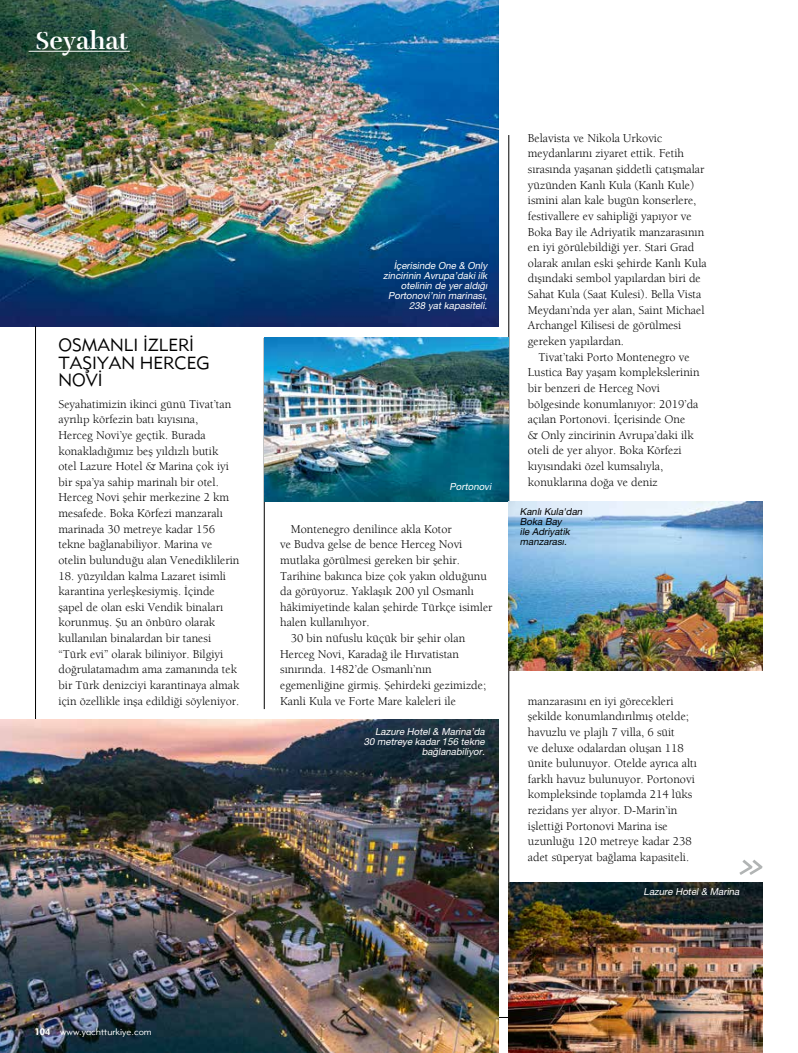
<style>
.page{position:relative;width:798px;height:1053px;background:#fff}
.page>*{position:absolute;margin:0;border:0;box-sizing:border-box;transform-origin:0 0}
.t1{font:25px "Rufina Stencil Alt 01 Bold";letter-spacing:.01em;color:#fff}
.t2{font:17.5px/17.5px "Metro Lite LT Two";color:#000}
.t3{font:12.25px/15.6px "Berkeleym";color:#000}
.t4{font:italic 9.75px/10px "Helvetica Neue LT Pro";color:#fff;text-align:right}
.t5{font:italic 9.75px/10px "Helvetica Neue LT Pro";color:#000}
.t6{font:9.38px "Metro Lite LT Two";color:#fff}
.s1{font-family:"Metro Black LT Two"}
</style>
<div class="page">
<hr style="left:508px;top:135px;width:1px;height:830px;background:#000">
<img style="left:0;top:0;width:498px;height:326px">
<hr style="left:35px;top:326px;width:1px;height:691px;background:#000">
<hr style="left:29px;top:1017px;width:733px;height:1px;background:#000">
<hr style="left:264px;top:338px;width:1px;height:371px;background:#000">
<hr style="left:29px;top:51px;width:101px;height:1px;background:#fff">
<img style="left:0;top:720px;width:498px;height:332px">
<img style="left:264px;top:338px;width:244px;height:164px">
<img style="left:508px;top:502px;width:254px;height:169px">
<img style="left:508px;top:882px;width:254px;height:170px">
<svg style="left:739px;top:859px;width:23px;height:15px"></svg>
<h1 class="t1" style="left:35px;top:25px;width:94px">Seyahat</h1>
<h2 class="t2" style="left:58px;top:336px;width:153px">OSMANLI İZLERİ<br>TAŞIYAN HERCEG<br>NOVİ</h2>
<p class="t3" style="left:58px;top:395px;width:182px">Seyahatimizin ikinci günü Tivat’tan ayrılıp körfezin batı kıyısına,<br>Herceg Novi’ye geçtik. Burada konakladığımız beş yıldızlı butik otel Lazure Hotel &amp; Marina çok iyi bir spa’ya sahip marinalı bir otel.<br>Herceg Novi şehir merkezine 2 km mesafede. Boka Körfezi manzaralı marinada 30 metreye kadar 156 tekne bağlanabiliyor. Marina ve otelin bulunduğu alan Venediklilerin</p>
<p class="t3" style="left:58px;top:567px;width:182px">18. yüzyıldan kalma Lazaret isimli karantina yerleşkesiymiş. İçinde şapel de olan eski Vendik binaları korunmuş. Şu an önbüro olarak kullanılan binalardan bir tanesi “Türk evi” olarak biliniyor. Bilgiyi doğrulatamadım ama zamanında tek bir Türk denizciyi karantinaya almak için özellikle inşa edildiği söyleniyor.</p>
<p class="t4" style="left:383px;top:260px;width:108px">İçerisinde One &amp; Only zincirinin Avrupa’daki ilk otelinin de yer aldığı<br>Portonovi’nin marinası,<br>238 yat kapasiteli.</p>
<p class="t4" style="left:449px;top:481px;width:45px">Portonovi</p>
<p class="t3" style="left:291px;top:520px;width:162px">Montenegro denilince akla Kotor</p>
<p class="t3" style="left:280px;top:536px;width:184px">ve Budva gelse de bence Herceg Novi</p>
<p class="t3" style="left:280px;top:552px;width:181px">mutlaka görülmesi gereken bir şehir.</p>
<p class="t3" style="left:280px;top:567px;width:208px">Tarihine bakınca bize çok yakın olduğunu</p>
<p class="t3" style="left:280px;top:583px;width:195px">da görüyoruz. Yaklaşık 200 yıl Osmanlı</p>
<p class="t3" style="left:280px;top:599px;width:214px">hâkimiyetinde kalan şehirde Türkçe isimler</p>
<p class="t3" style="left:280px;top:614px;width:91px">halen kullanılıyor.</p>
<p class="t3" style="left:291px;top:630px;width:176px">30 bin nüfuslu küçük bir şehir olan</p>
<p class="t3" style="left:280px;top:645px;width:180px">Herceg Novi, Karadağ ile Hırvatistan</p>
<p class="t3" style="left:280px;top:661px;width:153px">sınırında. 1482’de Osmanlı’nın</p>
<p class="t3" style="left:280px;top:677px;width:207px">egemenliğine girmiş. Şehirdeki gezimizde;</p>
<p class="t3" style="left:280px;top:692px;width:177px">Kanli Kula ve Forte Mare kaleleri ile</p>
<p class="t4" style="left:363px;top:726px;width:124px">Lazure Hotel &amp; Marina’da<br>30 metreye kadar 156 tekne bağlanabiliyor.</p>
<p class="t3" style="left:527px;top:130px;width:180px">Belavista ve Nikola Urkovic meydanlarını ziyaret ettik. Fetih sırasında yaşanan şiddetli çatışmalar yüzünden Kanlı Kula (Kanlı Kule) ismini alan kale bugün konserlere, festivallere ev sahipliği yapıyor ve Boka Bay ile Adriyatik manzarasının en iyi görülebildiği yer. Stari Grad olarak anılan eski şehirde Kanlı Kula dışındaki sembol yapılardan biri de Sahat Kula (Saat Kulesi). Bella Vista Meydanı’nda yer alan, Saint Michael Archangel Kilisesi de görülmesi gereken yapılardan.</p>
<p class="t3" style="left:527px;top:349px;width:173px;text-indent:11px">Tivat’taki Porto Montenegro ve<br>Lustica Bay yaşam komplekslerinin bir benzeri de Herceg Novi bölgesinde konumlanıyor: 2019’da açılan Portonovi. İçerisinde One<br>&amp; Only zincirinin Avrupa’daki ilk oteli de yer alıyor. Boka Körfezi kıyısındaki özel kumsalıyla, konuklarına doğa ve deniz</p>
<p class="t5" style="left:519px;top:506px;width:66px">Kanlı Kula'dan<br>Boka Bay<br>ile Adriyatik manzarası.</p>
<p class="t3" style="left:527px;top:692px;width:170px">manzarasını en iyi görecekleri şekilde konumlandırılmış otelde; havuzlu ve plajlı 7 villa, 6 süit<br>ve deluxe odalardan oluşan 118 ünite bulunuyor. Otelde ayrıca altı farklı havuz bulunuyor. Portonovi kompleksinde toplamda 214 lüks rezidans yer alıyor. D-Marin’in işlettiği Portonovi Marina ise uzunluğu 120 metreye kadar 238 adet süperyat bağlama kapasiteli.</p>
<p class="t4" style="left:643px;top:886px;width:99px">Lazure Hotel &amp; Marina</p>
<p class="t6" style="left:35px;top:1025px;width:118px"><span class="s1">104</span> www.yachtturkiye.com</p>
</div>
